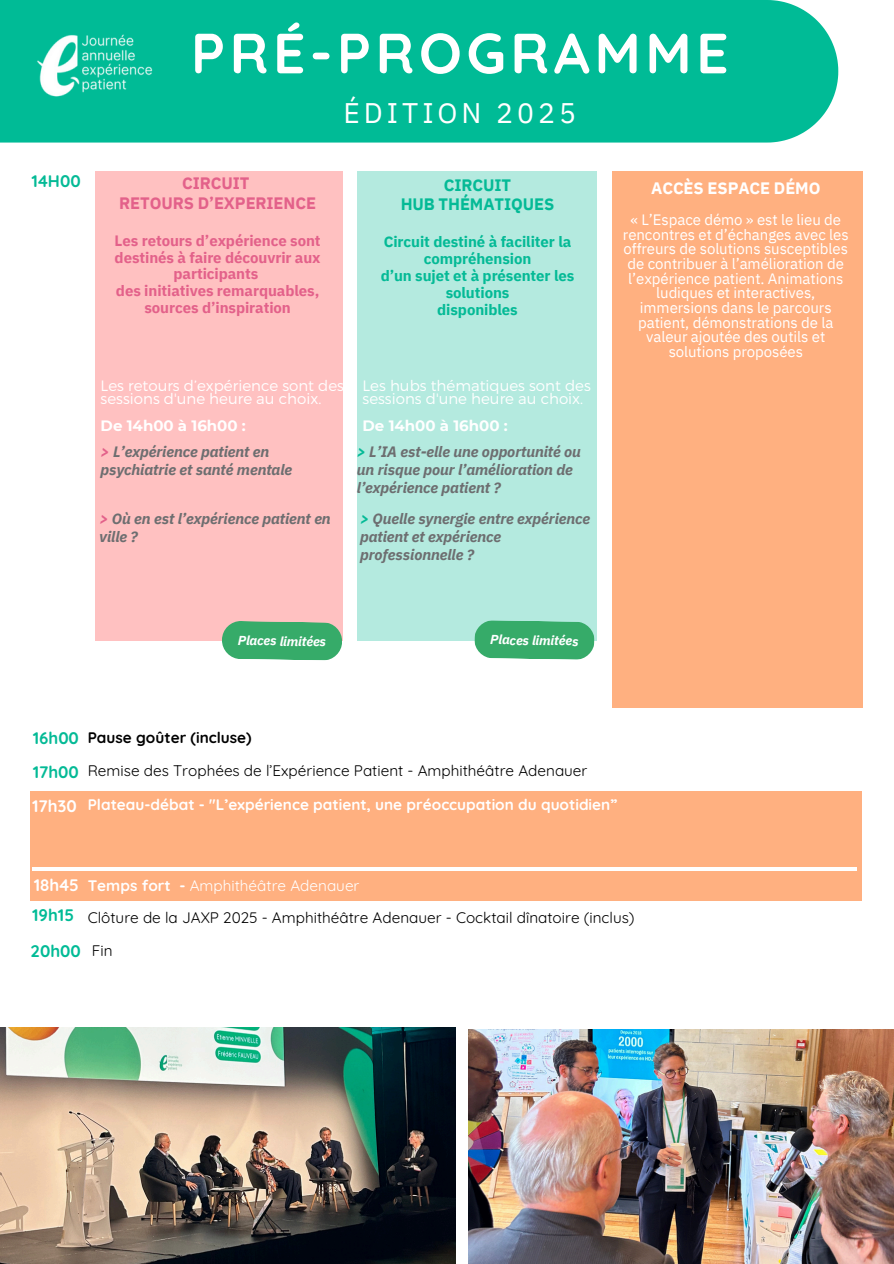
<style>
.page{position:relative;width:894px;height:1264px;background:#fff}
.page>*{position:absolute;margin:0;border:0;box-sizing:border-box;transform-origin:0 0}
.t1{font:700 56.55px "Quicksand";letter-spacing:.08em;color:#fff}
.t2{font:28.35px "IBM Plex Sans";letter-spacing:.14em;color:#fff}
.t3{font:700 16.8px "Quicksand";color:#04ba96}
.t4{font:700 16.8px "Quicksand";color:#00bb96}
.t5{font:700 16.8px "Quicksand";color:#fff}
.t6{font:700 16.5px/19.2px "IBM Plex Sans";letter-spacing:-.005em;color:#e3618a;text-align:center}
.t7{font:700 16.5px/19.2px "IBM Plex Sans";letter-spacing:-.005em;color:#04ba96;text-align:center}
.t8{font:700 16.5px "IBM Plex Sans";letter-spacing:-.005em;color:#fff}
.t9{font:15.3px "Quicksand";color:#000}
.t10{font:700 15.3px "Quicksand";color:#fff}
.t11{font:15.3px "Quicksand";color:#fff}
.t12{font:700 15.3px "Quicksand";color:#000}
.t13{font:15px/14.7px "IBM Plex Sans";letter-spacing:-.005em;color:#fff;text-align:center}
.t14{font:italic 700 15px/18px "IBM Plex Sans";letter-spacing:-.005em;color:#6d6e70}
.t15{font:700 15px/16.8px "IBM Plex Sans";letter-spacing:-.005em;color:#e3618a;text-align:center}
.t16{font:300 15px/13.5px "Montserrat";color:#fff}
.t17{font:700 15px/16.8px "IBM Plex Sans";letter-spacing:-.005em;color:#04ba96;text-align:center}
.t18{font:700 15px "Montserrat";color:#fff}
.t19{font:italic 700 13.05px "IBM Plex Sans";color:#fff}
.s1{color:#e3618a}
.s2{color:#04ba96}
.s3{font-weight:700}
</style>
<div class="page">
<div style="left:95px;top:171px;width:247px;height:469px;background:#ffc1c1"></div>
<div style="left:357px;top:171px;width:239px;height:469px;background:#b4eadf"></div>
<div style="left:611px;top:171px;width:251px;height:536px;background:#ffb080"></div>
<svg style="left:222px;top:621px;width:120px;height:39px;background:#49af74"></svg>
<svg style="left:474px;top:620px;width:120px;height:40px;background:#49b379"></svg>
<img style="left:0;top:1027px;width:455px;height:236px">
<img style="left:468px;top:1029px;width:425px;height:234px">
<div style="left:0;top:0;width:838px;height:142px;background:#00bb96"></div>
<img style="left:0;top:0;width:206px;height:114px">
<div style="left:30px;top:791px;width:832px;height:109px;background:#ffb080"></div>
<hr style="left:33px;top:867px;width:823px;height:4px;background:#fff">
<p class="t1" style="left:191px;top:17px;width:539px">PRÉ-PROGRAMME</p>
<p class="t3" style="left:32px;top:170px;width:51px">14H00</p>
<h6 class="t6" style="left:119px;top:174px;width:198px">CIRCUIT<br>RETOURS D’EXPERIENCE</h6>
<h6 class="t15" style="left:115px;top:232px;width:207px">Les retours d’expérience sont destinés à faire découvrir aux participants<br>des initiatives remarquables, sources d’inspiration</h6>
<h6 class="t2" style="left:343px;top:93px;width:234px">ÉDITION 2025</h6>
<h6 class="t7" style="left:400px;top:175px;width:155px">CIRCUIT<br>HUB THÉMATIQUES</h6>
<p class="t17" style="left:380px;top:233px;width:195px">Circuit destiné à faciliter la compréhension<br>d’un sujet et à présenter les solutions<br>disponibles</p>
<h1 class="t16" style="left:101px;top:378px;width:245px">Les retours d’expérience sont des sessions d'une heure au choix.</h1>
<h2 class="t18" style="left:101px;top:417px;width:147px">De 14h00 à 16h00 :</h2>
<h6 class="t14" style="left:101px;top:442px;width:193px"><span class="s1">&gt;</span> L’expérience patient en psychiatrie et santé mentale</h6>
<p class="t16" style="left:362px;top:378px;width:230px">Les hubs thématiques sont des sessions d'une heure au choix.</p>
<p class="t18" style="left:362px;top:417px;width:147px">De 14h00 à 16h00 :</p>
<h3 class="t14" style="left:357px;top:442px;width:225px"><span class="s2">&gt;</span> L’IA est-elle une opportunité ou un risque pour l’amélioration de l’expérience patient ?</h3>
<h5 class="t14" style="left:99px;top:509px;width:233px"><span class="s1">&gt;</span> Où en est l’expérience patient en ville ?</h5>
<h4 class="t14" style="left:360px;top:509px;width:231px"><span class="s2">&gt;</span> Quelle synergie entre expérience patient et expérience professionnelle ?</h4>
<p class="t19" style="left:238px;top:631px;width:90px;rotate:1deg">Places limitées</p>
<h6 class="t19" style="left:490px;top:630px;width:90px;rotate:1deg">Places limitées</h6>
<h3 class="t3" style="left:33px;top:726px;width:48px">16h00</h3>
<p class="t12" style="left:88px;top:727px;width:165px">Pause goûter (incluse)</p>
<h4 class="t3" style="left:33px;top:761px;width:48px">17h00</h4>
<h4 class="t9" style="left:88px;top:761px;width:501px">Remise des Trophées de l’Expérience Patient - Amphithéâtre Adenauer</h4>
<h3 class="t8" style="left:651px;top:177px;width:171px">ACCÈS ESPACE DÉMO</h3>
<h3 class="t13" style="left:622px;top:212px;width:227px">« L’Espace démo » est le lieu de rencontres et d’échanges avec les offreurs de solutions susceptibles de contribuer à l’amélioration de l’expérience patient. Animations ludiques et interactives, immersions dans le parcours patient, démonstrations de la valeur ajoutée des outils et solutions proposées</h3>
<h4 class="t5" style="left:32px;top:794px;width:46px">17h30</h4>
<p class="t10" style="left:88px;top:794px;width:531px">Plateau-débat - "L’expérience patient, une préoccupation du quotidien”</p>
<h4 class="t5" style="left:34px;top:874px;width:47px">18h45</h4>
<h5 class="t11" style="left:88px;top:875px;width:273px"><span class="s3">Temps fort -</span> Amphithéâtre Adenauer</h5>
<h4 class="t4" style="left:32px;top:904px;width:44px">19h15</h4>
<h4 class="t9" style="left:88px;top:907px;width:548px">Clôture de la JAXP 2025 - Amphithéâtre Adenauer - Cocktail dînatoire (inclus)</h4>
<h4 class="t4" style="left:30px;top:939px;width:52px">20h00</h4>
<h5 class="t9" style="left:92px;top:940px;width:22px">Fin</h5>
</div>
